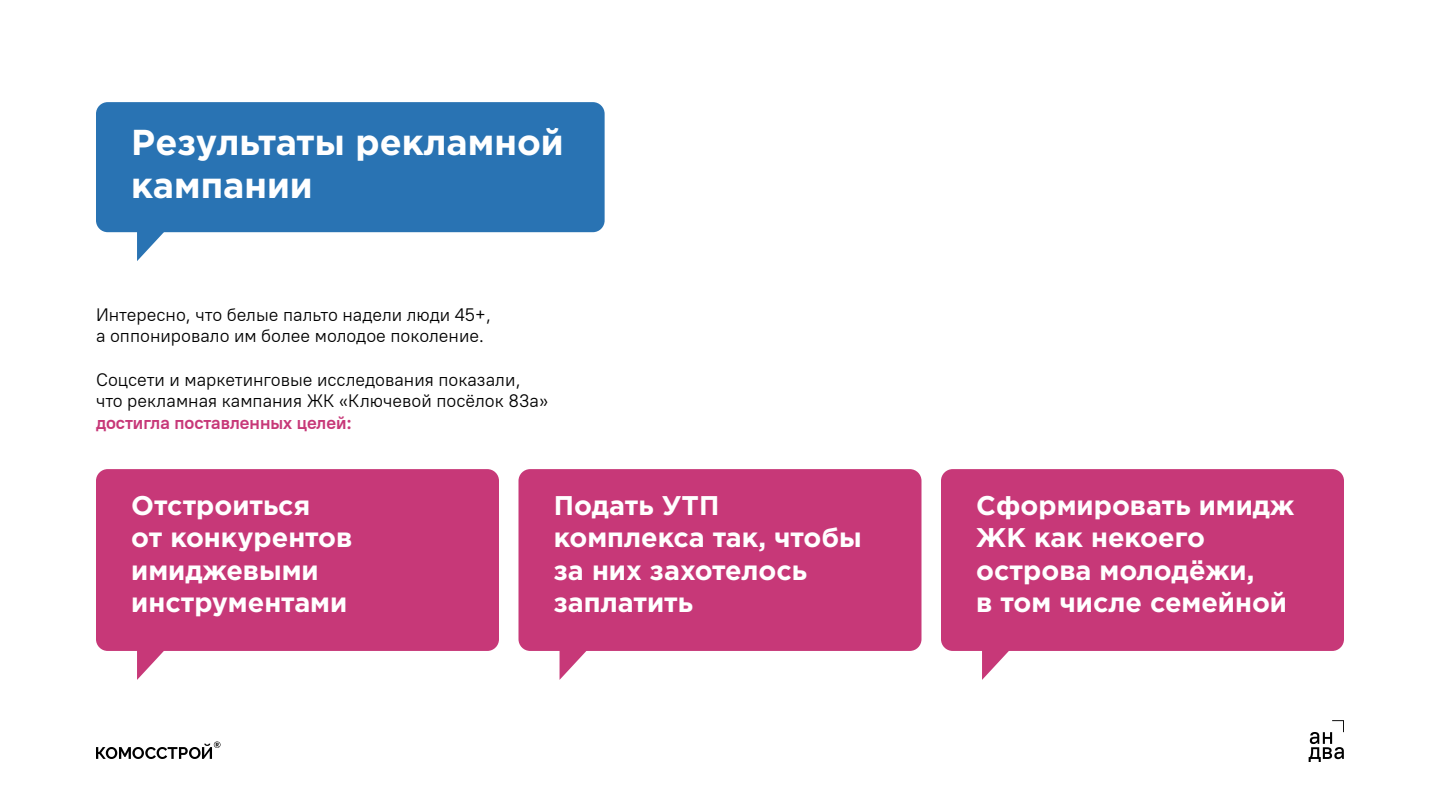
<style>
.page{position:relative;width:1440px;height:810px;background:#fff}
.page>*{position:absolute;margin:0;border:0;box-sizing:border-box;transform-origin:0 0}
.t1{font:700 36px/43.2px "Gotham Pro";color:#fff}
.t2{font:700 27px/32.4px "Gotham Pro";color:#fff}
.t3{font:18px/21.6px "PT Root UIVF";color:#000}
.t4{font:18px "PT Root UIVF";color:#c73878}
</style>
<div class="page">
<div style="left:96px;top:102px;width:509px;height:130px;background:#2973b3;border-radius:12px"></div>
<svg style="left:137px;top:232px;width:34px;height:29px"></svg>
<div style="left:96px;top:469px;width:403px;height:182px;background:#c73878;border-radius:12px"></div>
<svg style="left:137px;top:651px;width:27px;height:29px"></svg>
<div style="left:519px;top:469px;width:403px;height:182px;background:#c73878;border-radius:12px"></div>
<svg style="left:560px;top:651px;width:27px;height:29px"></svg>
<div style="left:941px;top:469px;width:403px;height:182px;background:#c73878;border-radius:12px"></div>
<svg style="left:982px;top:651px;width:27px;height:29px"></svg>
<svg style="left:96px;top:742px;width:125px;height:17px"></svg>
<svg style="left:1309px;top:720px;width:35px;height:42px"></svg>
<h1 class="t1" style="left:131px;top:119px;width:434px">Результаты рекламной кампании</h1>
<p class="t3" style="left:96px;top:304px;width:397px">Интересно, что белые пальто надели люди 45+, а оппонировало им более молодое поколение.</p>
<p class="t3" style="left:96px;top:368px;width:454px">Соцсети и маркетинговые исследования показали, что рекламная кампания ЖК «Ключевой посёлок 83а»</p>
<p class="t4" style="left:96px;top:411px;width:257px">достигла поставленных целей:</p>
<p class="t2" style="left:131px;top:489px;width:223px">Отстроиться<br>от конкурентов имиджевыми инструментами</p>
<p class="t2" style="left:554px;top:489px;width:309px">Подать УТП комплекса так, чтобы за них захотелось заплатить</p>
<p class="t2" style="left:976px;top:489px;width:320px">Сформировать имидж<br>ЖК как некоего острова молодёжи,<br>в том числе семейной</p>
</div>
